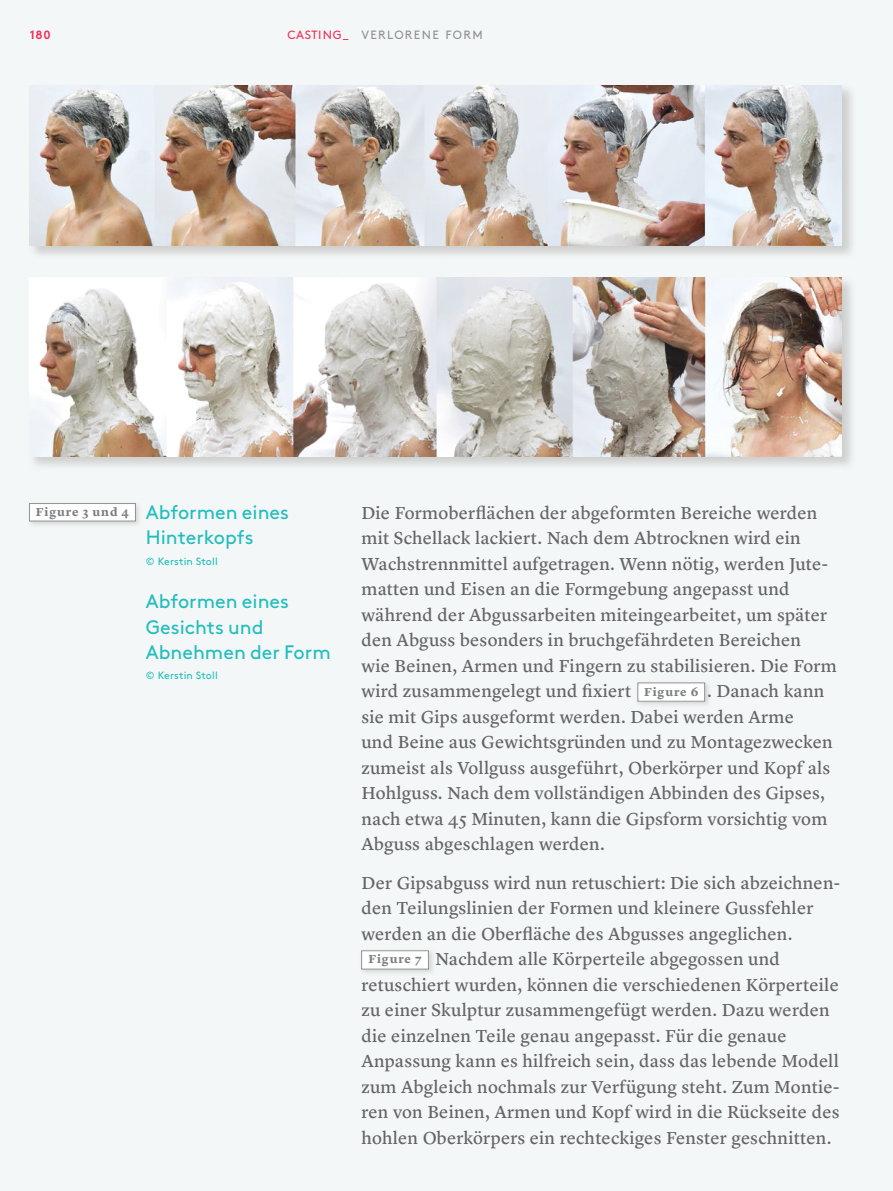
<style>
.page{position:relative;width:893px;height:1191px;background:#f3f7f7}
.page>*{position:absolute;margin:0;border:0;box-sizing:border-box;transform-origin:0 0}
.t1{font:19.5px/25.5px "Brown Pro";color:#24bdbd}
.t2{font:18px/25.5px "Lyon Text Regular No.2";letter-spacing:.01em;color:#666464}
.t3{font:12px "Brown Pro";letter-spacing:.11em;color:#929392}
.t4{font:700 12px "Lyon Text";letter-spacing:.08em;color:#7d7e7f}
.t5{font:12px "Brown Pro";letter-spacing:.045em;color:#ee335c}
.t6{font:700 12px "Brown Pro";color:#ee335c}
.t7{font:10.5px "Brown Pro";letter-spacing:.015em;color:#24bdbd}
.s1{font-family:"Lyon Text";font-weight:700;font-size:12px;color:#7d7e7f}
</style>
<div class="page">
<img style="left:637px;top:682px;width:72px;height:23px">
<div style="left:638px;top:683px;width:67px;height:18px;background:#fff"></div>
<div style="left:638px;top:682px;width:67px;height:19px;border:1px solid #929392"></div>
<div style="left:362px;top:950px;width:66px;height:19px;background:#fff"></div>
<div style="left:361px;top:950px;width:68px;height:19px;border:1px solid #929392"></div>
<img style="left:29px;top:88px;width:823px;height:167px">
<img style="left:30px;top:85px;width:812px;height:160px">
<img style="left:29px;top:277px;width:823px;height:189px">
<img style="left:29px;top:278px;width:813px;height:178px">
<img style="left:29px;top:505px;width:110px;height:20px">
<div style="left:30px;top:503px;width:105px;height:18px;background:#fff"></div>
<div style="left:29px;top:503px;width:107px;height:18px;border:1px solid #929392"></div>
<p class="t6" style="left:30px;top:30px;width:22px">180</p>
<p class="t5" style="left:287px;top:30px;width:63px">CASTING_</p>
<p class="t3" style="left:361px;top:30px;width:123px">VERLORENE FORM</p>
<p class="t4" style="left:36px;top:506px;width:95px">Figure 3 und 4</p>
<p class="t1" style="left:146px;top:501px;width:145px">Abformen eines<br>Hinterkopfs</p>
<p class="t7" style="left:146px;top:557px;width:73px">© Kerstin Stoll</p>
<p class="t1" style="left:146px;top:590px;width:186px">Abformen eines<br>Gesichts und<br>Abnehmen der Form</p>
<p class="t7" style="left:146px;top:672px;width:73px">© Kerstin Stoll</p>
<p class="t2" style="left:361px;top:502px;width:477px">Die Formoberflächen der abgeformten Bereiche werden mit Schellack lackiert. Nach dem Abtrocknen wird ein Wachstrennmittel aufgetragen. Wenn nötig, werden Jute&shy;matten und Eisen an die Formgebung angepasst und während der Abgussarbeiten miteingearbeitet, um später den Abguss besonders in bruchgefährdeten Bereichen<br>wie Beinen, Armen und Fingern zu stabilisieren. Die Form wird zusammengelegt und fixiert <span class="s1">Figure 6</span> . Danach kann sie mit Gips ausgeformt werden. Dabei werden Arme<br>und Beine aus Gewichtsgründen und zu Montagezwecken zumeist als Vollguss ausgeführt, Oberkörper und Kopf als Hohlguss. Nach dem vollständigen Abbinden des Gipses, nach etwa 45 Minuten, kann die Gipsform vorsichtig vom Abguss abgeschlagen werden.</p>
<p class="t2" style="left:361px;top:871px;width:480px">Der Gipsabguss wird nun retuschiert: Die sich abzeichnen-</p>
<p class="t2" style="left:361px;top:897px;width:453px">den Teilungslinien der Formen und kleinere Gussfehler</p>
<p class="t2" style="left:361px;top:922px;width:433px">werden an die Oberfläche des Abgusses angeglichen.</p>
<p class="t2" style="left:368px;top:948px;width:413px"><span class="s1">Figure 7</span> Nachdem alle Körperteile abgegossen und</p>
<p class="t2" style="left:361px;top:973px;width:479px">re tuschiert wurden, können die verschiedenen Körperteile</p>
<p class="t2" style="left:361px;top:999px;width:470px">zu einer Skulptur zusammengefügt werden. Dazu werden</p>
<p class="t2" style="left:361px;top:1024px;width:427px">die einzelnen Teile genau angepasst. Für die genaue</p>
<p class="t2" style="left:361px;top:1050px;width:479px">Anpassung kann es hilfreich sein, dass das lebende Modell</p>
<p class="t2" style="left:361px;top:1075px;width:479px">zum Abgleich nochmals zur Verfügung steht. Zum Montie-</p>
<p class="t2" style="left:361px;top:1101px;width:480px">ren von Beinen, Armen und Kopf wird in die Rückseite des</p>
<p class="t2" style="left:361px;top:1126px;width:471px">hohlen Oberkörpers ein rechteckiges Fenster geschnitten.</p>
</div>
